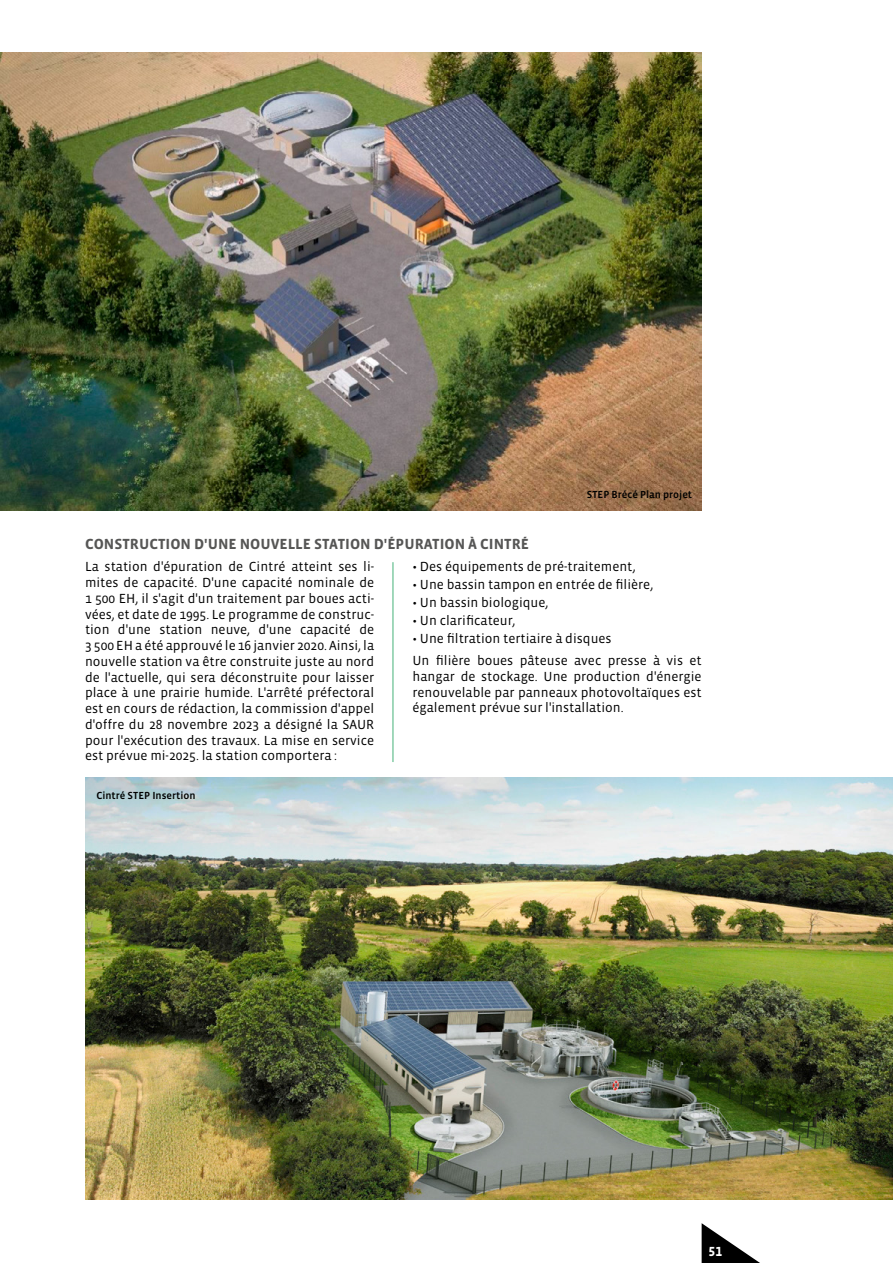
<style>
.page{position:relative;width:893px;height:1263px;background:#fff}
.page>*{position:absolute;margin:0;border:0;box-sizing:border-box;transform-origin:0 0}
.t1{font:700 15px "Vista Sans OT";color:#565655}
.t2{font:13.5px/15.8px "Vista Sans OT";color:#000;text-align:justify}
.t3{font:700 13.5px "Vista Sans OT";color:#fff}
.t4{font:500 10.5px "Vista Sans OT";color:#000}
</style>
<div class="page">
<img style="left:0;top:53px;width:702px;height:457px">
<hr style="left:393px;top:562px;width:1px;height:200px;background:#44b279">
<img style="left:85px;top:777px;width:808px;height:423px">
<svg style="left:702px;top:1223px;width:58px;height:40px"></svg>
<p class="t4" style="left:587px;top:489px;width:107px">STEP Brécé Plan projet</p>
<p class="t1" style="left:85px;top:536px;width:445px">CONSTRUCTION D'UNE NOUVELLE STATION D'ÉPURATION À CINTRÉ</p>
<p class="t2" style="left:85px;top:559px;width:291px">La station d'épuration de Cintré atteint ses li&shy;mites de capacité. D'une capacité nominale de 1 500 EH, il s'agit d'un traitement par boues acti&shy;vées, et date de 1995. Le programme de construc&shy;tion d'une station neuve, d'une capacité de 3 500 EH a été approuvé le 16 janvier 2020. Ainsi, la nouvelle station va être construite juste au nord de l'actuelle, qui sera déconstruite pour laisser place à une prairie humide. L'arrêté préfectoral est en cours de rédaction, la commission d'appel d'offre du 28 novembre 2023 a désigné la SAUR pour l'exécution des travaux. La mise en service est prévue mi-2025. la station comportera :</p>
<p class="t2" style="left:412px;top:559px;width:225px">• Des équipements de pré-traitement,</p>
<p class="t2" style="left:412px;top:577px;width:242px">• Une bassin tampon en entrée de filière,</p>
<p class="t2" style="left:412px;top:595px;width:137px">• Un bassin biologique,</p>
<p class="t2" style="left:412px;top:613px;width:104px">• Un clarificateur,</p>
<p class="t2" style="left:412px;top:628px;width:291px;line-height:22.2px">• Une filtration tertiaire à disques<br>Un filière boues pâteuse avec presse à vis et</p>
<p class="t2" style="left:412px;top:669px;width:291px">hangar de stockage. Une production d'énergie renouvelable par panneaux photovoltaïques est également prévue sur l'installation.</p>
<p class="t4" style="left:96px;top:790px;width:101px">Cintré STEP Insertion</p>
<p class="t3" style="left:709px;top:1244px;width:15px">51</p>
</div>
